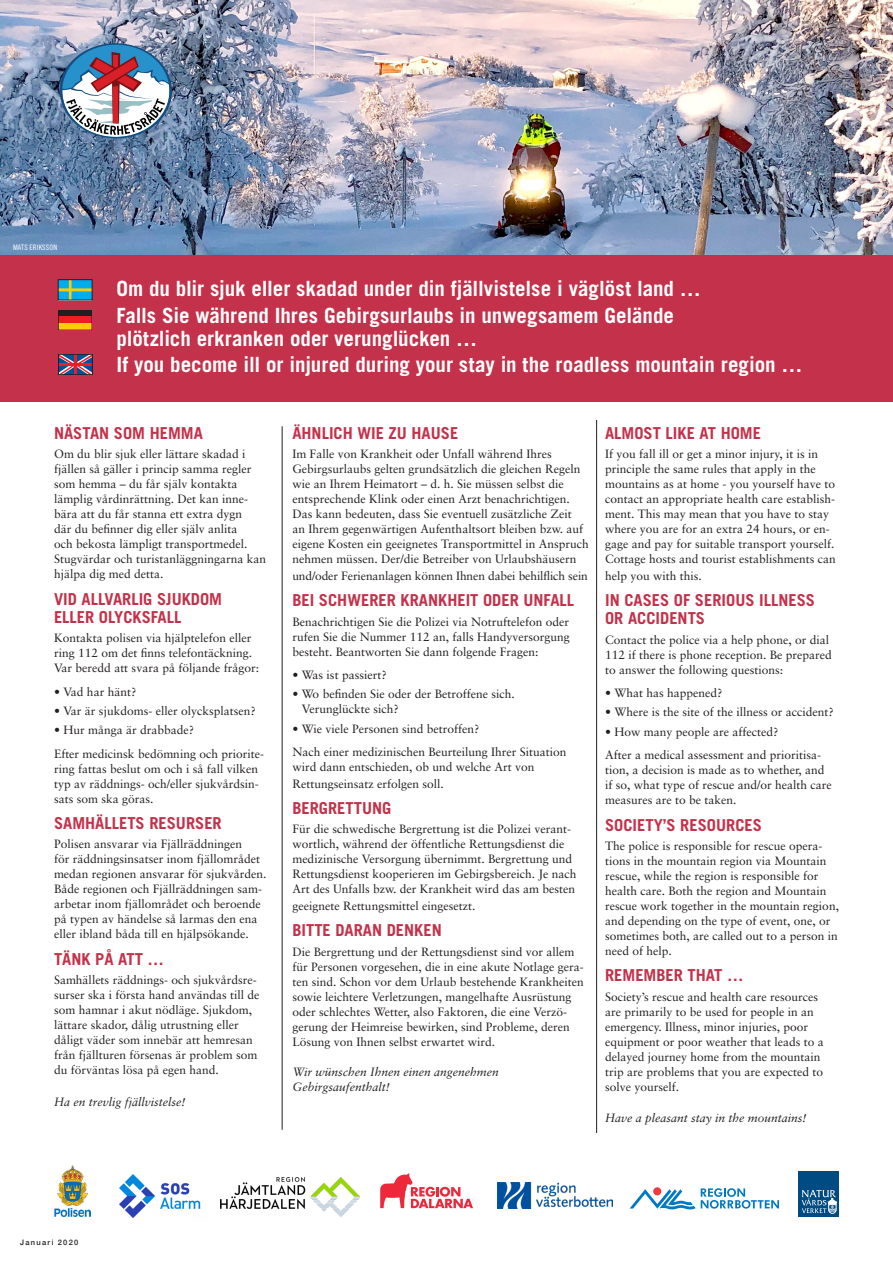
<style>
.page{position:relative;width:893px;height:1263px;background:#fff}
.page>*{position:absolute;margin:0;border:0;box-sizing:border-box;transform-origin:0 0}
.t1{font:700 21px/22.5px "Trade Gothic";color:#fff}
.t2{font:700 16.5px/18px "Trade Gothic";color:#c3324a}
.t3{font:12px/15px "Sabon";color:#231f20}
.t4{font:italic 12px/15px "Sabon";color:#231f20}
.t5{font:7.5px "Trade Gothic Cond Eighteen";letter-spacing:.03em;color:#fff}
.t6{font:500 7.5px "Helvetica Neue";letter-spacing:.18em;color:#231f20}
</style>
<div class="page">
<img style="left:0;top:0;width:893px;height:255px">
<div style="left:0;top:255px;width:893px;height:146px;background:#c3324a"></div>
<img style="left:54px;top:1165px;width:37px;height:51px">
<img style="left:119px;top:1174px;width:82px;height:44px">
<div style="left:799px;top:1171px;width:40px;height:46px;background:#004b81"></div>
<svg style="left:802px;top:1190px;width:35px;height:23px"></svg>
<img style="left:60px;top:43px;width:112px;height:96px">
<hr style="left:282px;top:426px;width:1px;height:704px;background:#231f20">
<hr style="left:596px;top:420px;width:1px;height:713px;background:#231f20">
<svg style="left:60px;top:282px;width:30px;height:16px"></svg>
<div style="left:58px;top:310px;width:34px;height:7px;background:#231f20"></div>
<div style="left:58px;top:317px;width:34px;height:6px;background:#ee1d23"></div>
<div style="left:58px;top:323px;width:34px;height:7px;background:#feca0a"></div>
<div style="left:58px;top:310px;width:34px;height:20px;border:1px solid #231f20"></div>
<svg style="left:61px;top:356px;width:29px;height:17px"></svg>
<hr style="left:74px;top:354px;width:2px;height:21px;background:#ee1d23">
<div style="left:59px;top:354px;width:33px;height:21px;border:1px solid #231f20"></div>
<img style="left:220px;top:1177px;width:140px;height:39px">
<svg style="left:380px;top:1173px;width:93px;height:35px"></svg>
<img style="left:498px;top:1183px;width:114px;height:26px">
<svg style="left:629px;top:1188px;width:150px;height:21px"></svg>
<p class="t5" style="left:13px;top:243px;width:46px">MATS ERIKSSON</p>
<p class="t1" style="left:116px;top:277px;width:586px">Om du blir sjuk eller skadad under din fjällvistelse i väglöst land …</p>
<p class="t1" style="left:116px;top:304px;width:559px">Falls Sie während Ihres Gebirgsurlaubs in unwegsamem Gelände plötzlich erkranken oder verunglücken …</p>
<p class="t1" style="left:116px;top:353px;width:688px">If you become ill or injured during your stay in the roadless mountain region …</p>
<p class="t2" style="left:54px;top:424px;width:150px">NÄSTAN SOM HEMMA</p>
<p class="t3" style="left:54px;top:446px;width:214px">Om du blir sjuk eller lättare skadad i fjällen så gäller i princip samma regler som hemma – du får själv kontakta lämplig vårdinrättning. Det kan inne&shy;bära att du får stanna ett extra dygn<br>där du befinner dig eller själv anlita<br>och bekosta lämpligt transportmedel.<br>Stugvärdar och turistanläggningarna kan hjälpa dig med detta.</p>
<p class="t2" style="left:54px;top:590px;width:170px">VID ALLVARLIG SJUKDOM<br>ELLER OLYCKSFALL</p>
<p class="t3" style="left:54px;top:630px;width:207px">Kontakta polisen via hjälptelefon eller ring 112 om det finns telefontäckning.<br>Var beredd att svara på följande frågor:</p>
<p class="t3" style="left:54px;top:684px;width:84px">• Vad har hänt?</p>
<p class="t3" style="left:54px;top:703px;width:203px">• Var är sjukdoms- eller olycksplatsen?</p>
<p class="t3" style="left:54px;top:722px;width:142px">• Hur många är drabbade?</p>
<p class="t3" style="left:54px;top:746px;width:212px">Efter medicinsk bedömning och priorite&shy;ring fattas beslut om och i så fall vilken typ av räddnings- och/eller sjukvårdsin&shy;sats som ska göras.</p>
<p class="t2" style="left:54px;top:814px;width:169px">SAMHÄLLETS RESURSER</p>
<p class="t3" style="left:54px;top:836px;width:214px">Polisen ansvarar via Fjällräddningen<br>för räddningsinsatser inom fjällområdet medan regionen ansvarar för sjukvården.<br>Både regionen och Fjällräddningen sam&shy;arbetar inom fjällområdet och beroende på typen av händelse så larmas den ena eller ibland båda till en hjälpsökande.</p>
<p class="t2" style="left:54px;top:950px;width:112px">TÄNK PÅ ATT …</p>
<p class="t3" style="left:54px;top:972px;width:207px">Samhällets räddnings- och sjukvårdsre&shy;surser ska i första hand användas till de som hamnar i akut nödläge. Sjukdom, lättare skador, dålig utrustning eller dåligt väder som innebär att hemresan från fjällturen försenas är problem som du förväntas lösa på egen hand.</p>
<p class="t4" style="left:54px;top:1094px;width:133px">Ha en trevlig fjällvistelse!</p>
<p class="t2" style="left:292px;top:424px;width:167px">ÄHNLICH WIE ZU HAUSE</p>
<p class="t3" style="left:292px;top:446px;width:298px">Im Falle von Krankheit oder Unfall während Ihres Gebirgsurlaubs gelten grundsätzlich die gleichen Regeln wie an Ihrem Heimatort – d. h. Sie müssen selbst die entsprechende Klink oder einen Arzt benachrichtigen.<br>Das kann bedeuten, dass Sie eventuell zusätzliche Zeit<br>an Ihrem gegenwärtigen Aufenthaltsort bleiben bzw. auf eigene Kosten ein geeignetes Transportmittel in Anspruch nehmen müssen. Der/die Betreiber von Urlaubshäusern</p>
<p class="t3" style="left:292px;top:568px;width:297px">und/oder Ferienanlagen können Ihnen dabei behilflich sein</p>
<p class="t2" style="left:292px;top:591px;width:283px">BEI SCHWERER KRANKHEIT ODER UNFALL</p>
<p class="t3" style="left:292px;top:614px;width:279px;text-align:justify">Benachrichtigen Sie die Polizei via Notruftelefon oder rufen Sie die Nummer 112 an, falls Handyversorgung besteht. Beantworten Sie dann folgende Fragen:</p>
<p class="t3" style="left:292px;top:667px;width:96px">• Was ist passiert?</p>
<p class="t3" style="left:302px;top:686px;width:215px;text-indent:-9px">• Wo befinden Sie oder der Betroffene sich.<br>Verunglückte sich?</p>
<p class="t3" style="left:292px;top:721px;width:189px">• Wie viele Personen sind betroffen?</p>
<p class="t3" style="left:292px;top:744px;width:276px">Nach einer medizinischen Beurteilung Ihrer Situation wird dann entschieden, ob und welche Art von</p>
<p class="t3" style="left:292px;top:776px;width:153px">Rettungseinsatz erfolgen soll.</p>
<p class="t2" style="left:292px;top:799px;width:101px">BERGRETTUNG</p>
<p class="t3" style="left:292px;top:821px;width:286px">Für die schwedische Bergrettung ist die Polizei verant&shy;wortlich, während der öffentliche Rettungsdienst die medizinische Versorgung übernimmt. Bergrettung und Rettungsdienst kooperieren im Gebirgsbereich. Je nach Art des Unfalls bzw. der Krankheit wird das am besten</p>
<p class="t3" style="left:292px;top:898px;width:185px">geeignete Rettungsmittel eingesetzt.</p>
<p class="t2" style="left:292px;top:921px;width:151px">BITTE DARAN DENKEN</p>
<p class="t3" style="left:292px;top:944px;width:293px">Die Bergrettung und der Rettungsdienst sind vor allem für Personen vorgesehen, die in eine akute Notlage gera&shy;ten sind. Schon vor dem Urlaub bestehende Krankheiten sowie leichtere Verletzungen, mangelhafte Ausrüstung oder schlechtes Wetter, also Faktoren, die eine Verzö&shy;gerung der Heimreise bewirken, sind Probleme, deren Lösung von Ihnen selbst erwartet wird.</p>
<p class="t4" style="left:292px;top:1064px;width:208px">Wir wünschen Ihnen einen angenehmen<br>Gebirgsaufenthalt!</p>
<p class="t2" style="left:605px;top:424px;width:157px">ALMOST LIKE AT HOME</p>
<p class="t3" style="left:605px;top:446px;width:232px">If you fall ill or get a minor injury, it is in principle the same rules that apply in the mountains as at home - you yourself have to contact an appropriate health care establish&shy;ment. This may mean that you have to stay where you are for an extra 24 hours, or en&shy;gage and pay for suitable transport yourself.<br>Cottage hosts and tourist establishments can</p>
<p class="t3" style="left:605px;top:568px;width:98px">help you with this.</p>
<p class="t2" style="left:605px;top:591px;width:211px">IN CASES OF SERIOUS ILLNESS<br>OR ACCIDENTS</p>
<p class="t3" style="left:605px;top:632px;width:228px">Contact the police via a help phone, or dial<br>112 if there is phone reception. Be prepared to answer the following questions:</p>
<p class="t3" style="left:605px;top:685px;width:119px">• What has happened?</p>
<p class="t3" style="left:605px;top:704px;width:230px">• Where is the site of the illness or accident?</p>
<p class="t3" style="left:605px;top:724px;width:175px">• How many people are affected?</p>
<p class="t3" style="left:605px;top:747px;width:228px">After a medical assessment and prioritisa&shy;tion, a decision is made as to whether, and if so, what type of rescue and/or health care measures are to be taken.</p>
<p class="t2" style="left:605px;top:815px;width:158px">SOCIETY’S RESOURCES</p>
<p class="t3" style="left:605px;top:838px;width:235px">The police is responsible for rescue opera&shy;tions in the mountain region via Mountain rescue, while the region is responsible for health care. Both the region and Mountain rescue work together in the mountain region, and depending on the type of event, one, or sometimes both, are called out to a person in need of help.</p>
<p class="t2" style="left:605px;top:966px;width:140px">REMEMBER THAT …</p>
<p class="t3" style="left:605px;top:989px;width:220px">Society’s rescue and health care resources are primarily to be used for people in an emergency. Illness, minor injuries, poor equipment or poor weather that leads to a delayed journey home from the mountain trip are problems that you are expected to solve yourself.</p>
<p class="t4" style="left:605px;top:1110px;width:203px">Have a pleasant stay in the mountains!</p>
<p class="t6" style="left:20px;top:1236px;width:60px">Januari 2020</p>
</div>
